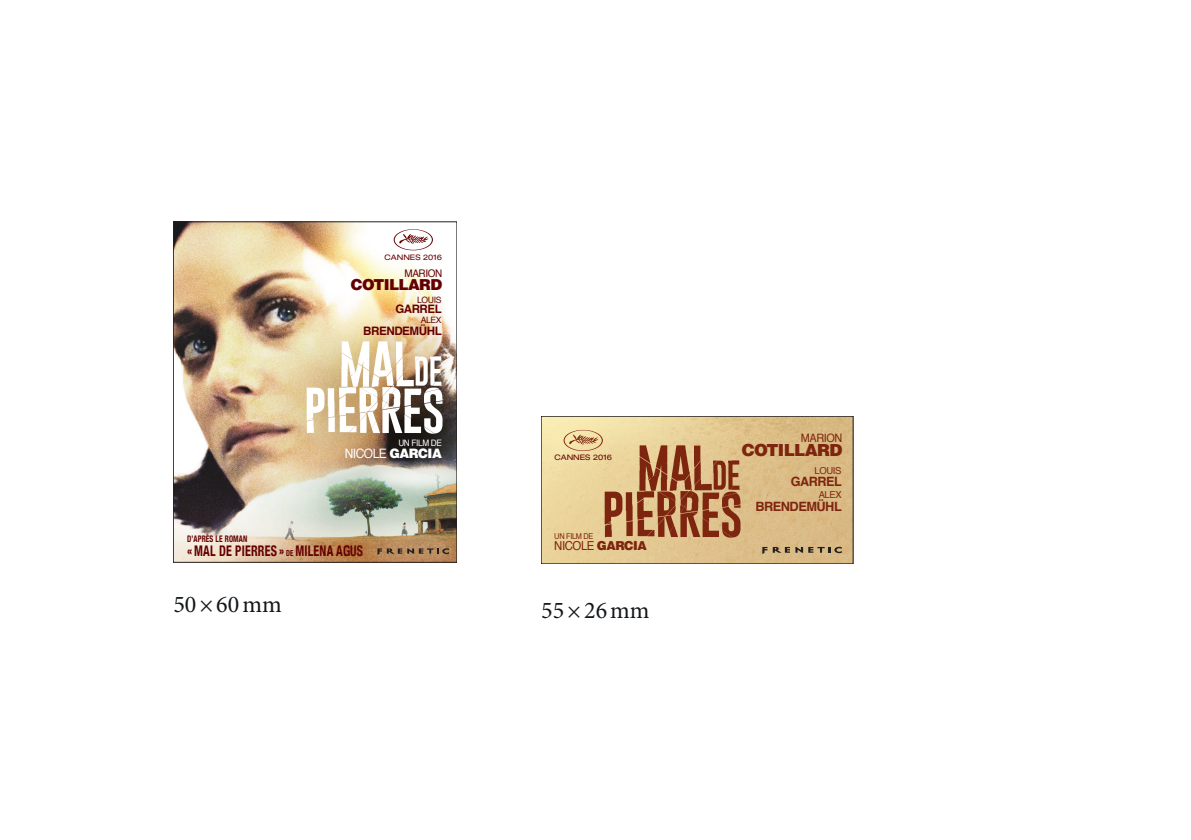
<style>
.page{position:relative;width:1191px;height:840px;background:#fff}
.page>*{position:absolute;margin:0;border:0;box-sizing:border-box;transform-origin:0 0}
.t1{font:24px "Minion Pro";color:#14171a}
.t2{font:900 16.6px "Helvetica LT Std";letter-spacing:-.04em;color:#7e250f}
.t3{font:900 15.2px "Helvetica LT Std";letter-spacing:-.04em;color:#650000}
.t4{font:700 condensed 14.6px "Helvetica Neue";letter-spacing:.02em;color:#650000;scale:.82 1}
.t5{font:13px "Helvetica";letter-spacing:-.04em;color:#fff;scale:.93 1}
.t6{font:700 12.8px "Helvetica";letter-spacing:-.04em;color:#7e250f}
.t7{font:12.4px "Helvetica";letter-spacing:-.04em;color:#7e250f;scale:.93 1}
.t8{font:700 11.6px "Helvetica";letter-spacing:-.04em;color:#650000}
.t9{font:11.6px "Helvetica";letter-spacing:-.04em;color:#7e250f;scale:.95 1}
.t10{font:10.4px "Helvetica";letter-spacing:-.04em;color:#650000;scale:.95 1}
.t11{font:9.6px "Helvetica";letter-spacing:-.04em;color:#7e250f}
.t12{font:700 condensed 9px "Helvetica Neue";letter-spacing:.02em;color:#650000;scale:.82 1}
.t13{font:8.8px "Helvetica";letter-spacing:-.04em;color:#650000}
.t14{font:8.8px "Helvetica";letter-spacing:-.04em;color:#fff;scale:.93 1}
.t15{font:8px "Helvetica";letter-spacing:-.04em;color:#7e250f;scale:.93 1}
.t16{font:expanded 7.6px "Helvetica Neue LT Std";color:#650000}
.s1{font-family:"Helvetica LT Std";font-weight:900}
.s2{font-size:8.2px}
</style>
<div class="page">
<img style="left:175px;top:224px;width:280px;height:336px">
<img style="left:305px;top:341px;width:137px;height:92px">
<div style="left:347px;top:516px;width:110px;height:46px;background:#fff;opacity:.6"></div>
<svg style="left:377px;top:548px;width:72px;height:6px"></svg>
<svg style="left:394px;top:229px;width:39px;height:21px"></svg>
<div style="left:173px;top:222px;width:284px;height:340px;border:1px solid #231f20"></div>
<img style="left:543px;top:418px;width:308px;height:143px">
<img style="left:603px;top:445px;width:137px;height:92px">
<svg style="left:762px;top:546px;width:79px;height:8px"></svg>
<svg style="left:563px;top:429px;width:40px;height:22px"></svg>
<div style="left:541px;top:416px;width:312px;height:147px;border:1px solid #231f20"></div>
<p class="t16" style="left:384px;top:252px;width:59px">CANNES 2016</p>
<p class="t10" style="left:404px;top:266px;width:41px">MARION</p>
<p class="t3" style="left:351px;top:275px;width:93px">COTILLARD</p>
<p class="t13" style="left:417px;top:293px;width:26px">LOUIS</p>
<p class="t8" style="left:395px;top:300px;width:48px">GARREL</p>
<p class="t13" style="left:421px;top:313px;width:22px">ALEX</p>
<p class="t8" style="left:363px;top:321px;width:80px">BRENDEMÜHL</p>
<p class="t14" style="left:398px;top:436px;width:48px">UN FILM DE</p>
<p class="t5" style="left:345px;top:443px;width:106px">NICOLE <span class="s1">GARCIA</span></p>
<p class="t12" style="left:187px;top:533px;width:75px">D’APRÈS LE ROMAN</p>
<p class="t4" style="left:187px;top:541px;width:216px">« MAL DE PIERRES » <span class="s2">DE</span> MILENA AGUS</p>
<p class="t16" style="left:554px;top:452px;width:59px">CANNES 2016</p>
<p class="t15" style="left:554px;top:530px;width:44px">UN FILM DE</p>
<p class="t7" style="left:554px;top:536px;width:101px">NICOLE <span class="s1">GARCIA</span></p>
<h1 class="t1" style="left:173px;top:587px;width:110px">50×60mm</h1>
<h1 class="t1" style="left:541px;top:594px;width:110px">55×26mm</h1>
<p class="t9" style="left:801px;top:429px;width:45px">MARION</p>
<p class="t2" style="left:742px;top:439px;width:102px">COTILLARD</p>
<p class="t11" style="left:814px;top:463px;width:28px">LOUIS</p>
<p class="t6" style="left:791px;top:470px;width:52px">GARREL</p>
<p class="t11" style="left:818px;top:487px;width:24px">ALEX</p>
<p class="t6" style="left:755px;top:496px;width:88px">BRENDEMÜHL</p>
</div>
